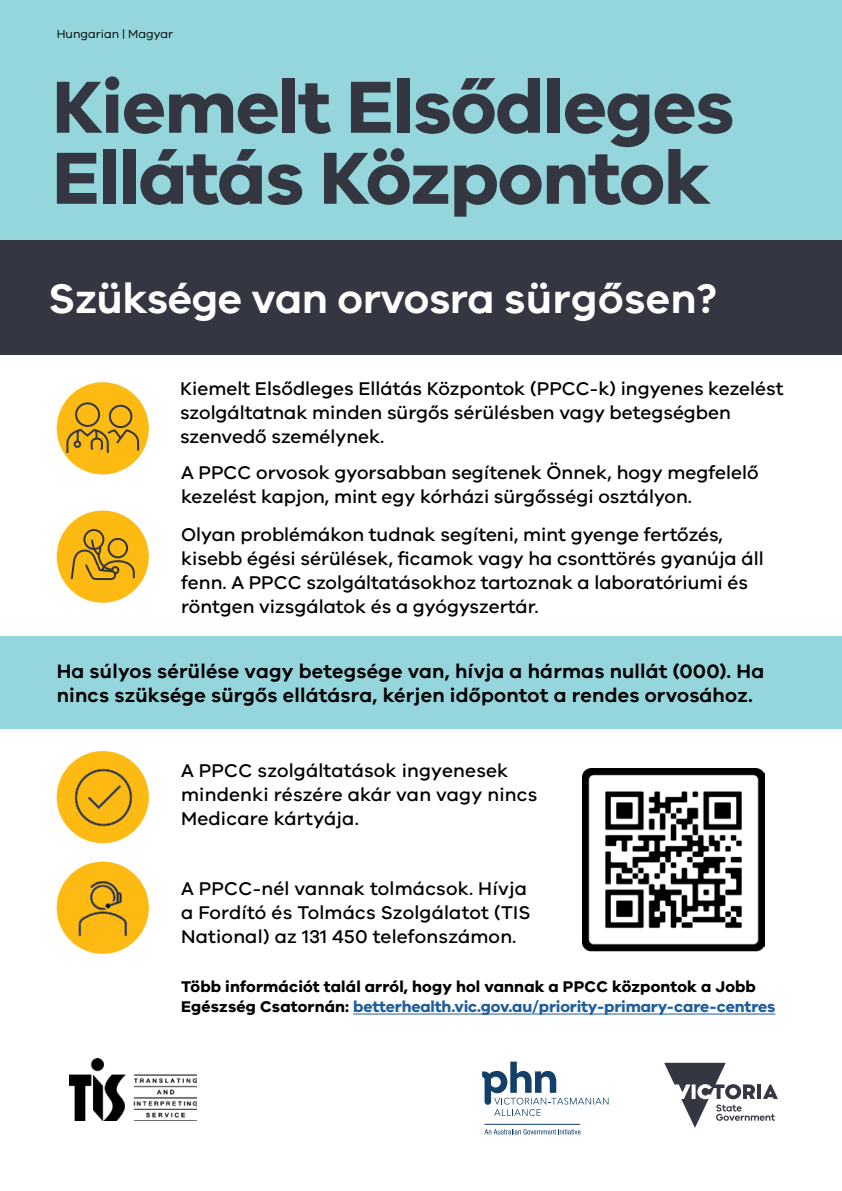
<style>
.page{position:relative;width:842px;height:1191px;background:#fff}
.page>*{position:absolute;margin:0;border:0;box-sizing:border-box;transform-origin:0 0}
.t1{font:700 76px/71px "VIC";letter-spacing:-.015em;color:#343741}
.t2{font:600 42.5px "VIC";letter-spacing:-.01em;color:#fff}
.t3{font:600 20px/24px "VIC";letter-spacing:.01em;color:#000}
.t4{font:500 19px/24px "VIC";color:#000}
.t5{font:700 16px/20px "VIC";letter-spacing:.01em;color:#000}
.t6{font:12px "VIC";color:#000}
.s1{color:#215e9e}
</style>
<div class="page">
<div style="left:0;top:0;width:842px;height:248px;background:#94d6dc"></div>
<div style="left:0;top:240px;width:842px;height:114px;background:#343741"></div>
<div style="left:0;top:636px;width:842px;height:92px;background:#94d6dc"></div>
<svg style="left:664px;top:1062px;width:114px;height:65px"></svg>
<div style="left:57px;top:382px;width:92px;height:92px;background:#fdba12;border-radius:50%"></div>
<div style="left:57px;top:510px;width:92px;height:93px;background:#fdba12;border-radius:50%"></div>
<svg style="left:70px;top:529px;width:65px;height:52px"></svg>
<div style="left:75px;top:402px;width:25px;height:25px;border:2px solid #343741;border-radius:50%"></div>
<svg style="left:66px;top:404px;width:74px;height:49px"></svg>
<hr style="left:484px;top:1124px;width:96px;height:1px;background:#133f69">
<svg style="left:482px;top:1061px;width:126px;height:55px"></svg>
<svg style="left:484px;top:1129px;width:96px;height:5px"></svg>
<img style="left:70px;top:1058px;width:126px;height:62px">
<div style="left:57px;top:751px;width:92px;height:92px;background:#fdba12;border-radius:50%"></div>
<div style="left:57px;top:861px;width:92px;height:92px;background:#fdba12;border-radius:50%"></div>
<hr style="left:353px;top:1013px;width:422px;height:1px;background:#215e9e">
<svg style="left:78px;top:880px;width:49px;height:56px"></svg>
<svg style="left:74px;top:768px;width:59px;height:58px"></svg>
<img style="left:583px;top:768px;width:182px;height:184px">
<p class="t6" style="left:57px;top:27px;width:118px">Hungarian | Magyar</p>
<h1 class="t1" style="left:52px;top:69px;width:683px">Kiemelt Elsődleges<br>Ellátás Központok</h1>
<h2 class="t2" style="left:48px;top:273px;width:671px">Szüksége van orvosra sürgősen?</h2>
<p class="t4" style="left:180px;top:376px;width:605px">Kiemelt Elsődleges Ellátás Központok (PPCC-k) ingyenes kezelést szolgáltatnak minden sürgős sérülésben vagy betegségben szenvedő személynek.</p>
<p class="t4" style="left:181px;top:460px;width:579px">A PPCC orvosok gyorsabban segítenek Önnek, hogy megfelelő kezelést kapjon, mint egy kórházi sürgősségi osztályon.</p>
<p class="t4" style="left:181px;top:522px;width:584px">Olyan problémákon tudnak segíteni, mint gyenge fertőzés, kisebb égési sérülések, ficamok vagy ha csonttörés gyanúja áll fenn. A PPCC szolgáltatásokhoz tartoznak a laboratóriumi és röntgen vizsgálatok és a gyógyszertár.</p>
<p class="t3" style="left:57px;top:658px;width:709px">Ha súlyos sérülése vagy betegsége van, hívja a hármas nullát (000). Ha nincs szüksége sürgős ellátásra, kérjen időpontot a rendes orvosához.</p>
<p class="t4" style="left:181px;top:758px;width:358px">A PPCC szolgáltatások ingyenesek mindenki részére akár van vagy nincs<br>Medicare kártyája.</p>
<p class="t4" style="left:181px;top:876px;width:351px">A PPCC-nél vannak tolmácsok. Hívja a Fordító és Tolmács Szolgálatot (TIS<br>National) az 131 450 telefonszámon.</p>
<p class="t5" style="left:181px;top:976px;width:596px">Több információt talál arról, hogy hol vannak a PPCC központok a Jobb<br>Egészség Csatornán: <span class="s1">betterhealth.vic.gov.au/priority-primary-care-centres</span></p>
</div>
